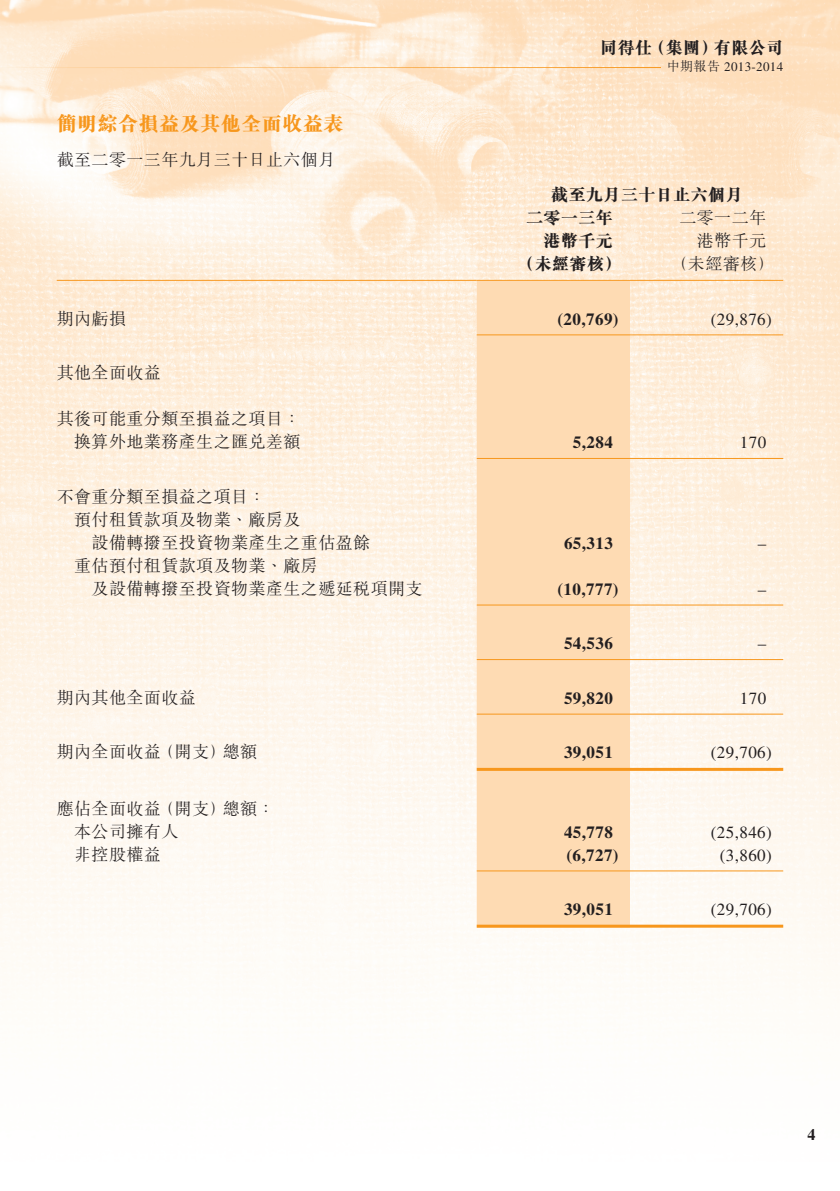
<style>
.page{position:relative;width:840px;height:1191px;background:#fff}
.page>*{position:absolute;margin:0;border:0;box-sizing:border-box;transform-origin:0 0}
.t1{font:800 20px "M Sung HK";letter-spacing:.025em;color:#f7971d}
.t2{font:300 17px/23px "M Sung HK";letter-spacing:.025em;color:#231f20}
.t3{font:700 17px "Times LT Std";letter-spacing:.025em;color:#231f20}
.t4{font:17px "Times LT Std";letter-spacing:.025em;color:#231f20}
.t5{font:800 17px "M Sung HK";letter-spacing:.025em;color:#231f20}
.t6{font:700 16px "Times LT Std";color:#231f20}
.t7{font:13px "Times LT Std";letter-spacing:.025em;color:#231f20}
.s1{font-family:"M Sung HK";font-weight:300}
</style>
<div class="page">
<img style="left:0;top:0;width:839px;height:984px">
<hr style="left:0;top:67px;width:660px;height:1px;background:#f7971d">
<div style="left:476px;top:281px;width:153px;height:643px;background:#fedbb3"></div>
<hr style="left:57px;top:280px;width:419px;height:1px;background:#f7971d">
<hr style="left:476px;top:280px;width:153px;height:1px;background:#f7971d">
<hr style="left:629px;top:280px;width:153px;height:1px;background:#f7971d">
<hr style="left:476px;top:334px;width:153px;height:1px;background:#f7971d">
<hr style="left:629px;top:334px;width:153px;height:1px;background:#f7971d">
<hr style="left:476px;top:458px;width:153px;height:1px;background:#f7971d">
<hr style="left:629px;top:458px;width:153px;height:1px;background:#f7971d">
<hr style="left:476px;top:604px;width:153px;height:1px;background:#f7971d">
<hr style="left:629px;top:604px;width:153px;height:1px;background:#f7971d">
<hr style="left:476px;top:659px;width:153px;height:1px;background:#f7971d">
<hr style="left:629px;top:659px;width:153px;height:1px;background:#f7971d">
<hr style="left:476px;top:713px;width:153px;height:1px;background:#f7971d">
<hr style="left:629px;top:713px;width:153px;height:1px;background:#f7971d">
<hr style="left:476px;top:768px;width:153px;height:3px;background:#f7971d">
<hr style="left:629px;top:768px;width:153px;height:3px;background:#f7971d">
<hr style="left:476px;top:870px;width:153px;height:1px;background:#f7971d">
<hr style="left:629px;top:870px;width:153px;height:1px;background:#f7971d">
<hr style="left:476px;top:924px;width:153px;height:3px;background:#f7971d">
<hr style="left:629px;top:924px;width:153px;height:3px;background:#f7971d">
<p class="t5" style="left:648px;top:36px;width:71px">（集團）</p>
<p class="t5" style="left:713px;top:36px;width:71px">有限公司</p>
<p class="t5" style="left:600px;top:36px;width:53px">同得仕</p>
<p class="t7" style="left:666px;top:59px;width:118px"><span class="s1">中期報告</span> 2013-2014</p>
<p class="t1" style="left:57px;top:110px;width:288px">簡明綜合損益及其他全面收益表</p>
<p class="t2" style="left:57px;top:148px;width:280px">截至二零一三年九月三十日止六個月</p>
<p class="t5" style="left:551px;top:183px;width:193px">截至九月三十日止六個月</p>
<p class="t2" style="left:679px;top:206px;width:88px">二零一二年</p>
<p class="t5" style="left:526px;top:206px;width:88px">二零一三年</p>
<p class="t5" style="left:543px;top:229px;width:71px">港幣千元</p>
<p class="t2" style="left:696px;top:229px;width:71px">港幣千元</p>
<p class="t5" style="left:517px;top:252px;width:106px">（未經審核）</p>
<p class="t2" style="left:670px;top:252px;width:106px">（未經審核(</p>
<p class="t2" style="left:57px;top:306px;width:71px">期內虧損</p>
<p class="t2" style="left:57px;top:361px;width:106px">其他全面收益</p>
<p class="t2" style="left:57px;top:407px;width:245px">其後可能重分類至損益之項目：</p>
<p class="t3" style="left:557px;top:309px;width:63px">)20,769(</p>
<p class="t4" style="left:710px;top:309px;width:63px">)29,876(</p>
<p class="t2" style="left:57px;top:430px;width:245px">　換算外地業務產生之匯兌差額</p>
<p class="t2" style="left:57px;top:484px;width:245px">不會重分類至損益之項目：<br>　預付租賃款項及物業、廠房及</p>
<p class="t3" style="left:572px;top:432px;width:41px">5,284</p>
<p class="t4" style="left:739px;top:433px;width:28px">170</p>
<p class="t2" style="left:57px;top:530px;width:315px;text-indent:35px">設備轉撥至投資物業產生之重估盈餘　重估預付租賃款項及物業、廠房</p>
<p class="t3" style="left:563px;top:533px;width:50px">65,313</p>
<p class="t4" style="left:757px;top:533px;width:10px">–</p>
<p class="t2" style="left:92px;top:576px;width:332px">及設備轉撥至投資物業產生之遞延稅項開支</p>
<p class="t3" style="left:557px;top:579px;width:63px">)10,777(</p>
<p class="t4" style="left:757px;top:579px;width:10px">–</p>
<p class="t3" style="left:563px;top:633px;width:50px">54,536</p>
<p class="t4" style="left:757px;top:634px;width:10px">–</p>
<p class="t2" style="left:57px;top:685px;width:140px">期內其他全面收益</p>
<p class="t3" style="left:563px;top:688px;width:50px">59,820</p>
<p class="t4" style="left:739px;top:688px;width:28px">170</p>
<p class="t2" style="left:57px;top:740px;width:106px">期內全面收益</p>
<p class="t2" style="left:157px;top:740px;width:71px">（開支）</p>
<p class="t2" style="left:222px;top:740px;width:36px">總額</p>
<p class="t3" style="left:563px;top:742px;width:50px">39,051</p>
<p class="t4" style="left:710px;top:743px;width:63px">)29,706(</p>
<p class="t2" style="left:57px;top:796px;width:106px">應佔全面收益</p>
<p class="t2" style="left:157px;top:796px;width:71px">（開支）</p>
<p class="t2" style="left:222px;top:796px;width:53px">總額：</p>
<p class="t2" style="left:57px;top:819px;width:123px">　本公司擁有人</p>
<p class="t3" style="left:563px;top:822px;width:50px">45,778</p>
<p class="t4" style="left:710px;top:822px;width:63px">)25,846(</p>
<p class="t2" style="left:57px;top:842px;width:106px">　非控股權益</p>
<p class="t3" style="left:566px;top:845px;width:54px">)6,727(</p>
<p class="t4" style="left:719px;top:845px;width:54px">)3,860(</p>
<p class="t3" style="left:563px;top:899px;width:50px">39,051</p>
<p class="t4" style="left:710px;top:900px;width:63px">)29,706(</p>
<p class="t6" style="left:807px;top:1124px;width:9px">4</p>
</div>
